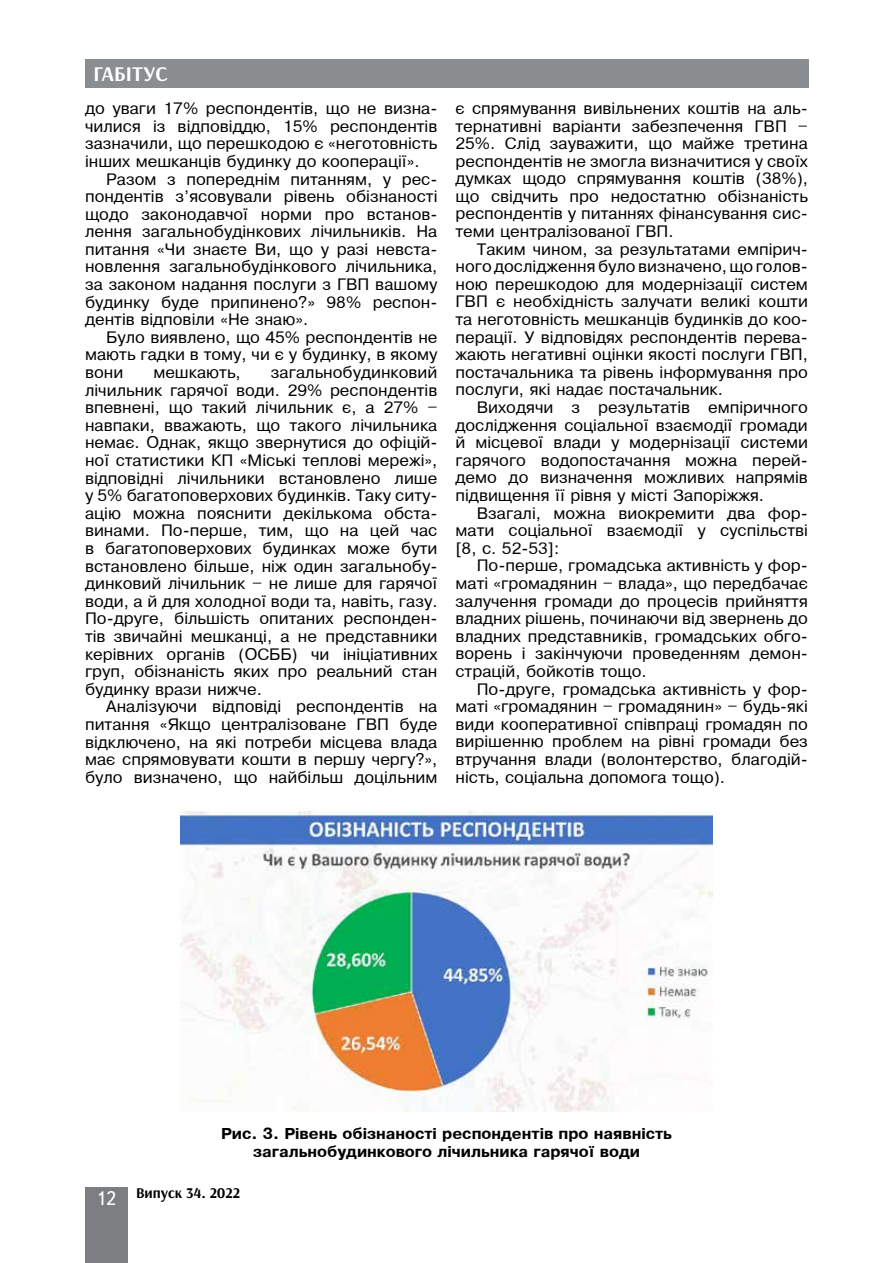
<style>
.page{position:relative;width:893px;height:1263px;background:#fff}
.page>*{position:absolute;margin:0;border:0;box-sizing:border-box;transform-origin:0 0}
.t1{font:700 21px "Arsenal";color:#fff}
.t2{font:15.75px/17.5px "Pragmatica";color:#000;text-align:justify}
.t3{font:700 15px/17.2px "Pragmatica";color:#000;text-align:center}
.t4{font:700 15px "Arsenal";color:#000}
.s1{font-family:"Ukrainian Text";font-weight:400;font-size:19.5px;color:#fff}
</style>
<div class="page">
<div style="left:85px;top:59px;width:723px;height:29px;background:#8b8e90"></div>
<div style="left:85px;top:1186px;width:43px;height:76px;background:#7d7e81"></div>
<img style="left:181px;top:812px;width:532px;height:299px">
<h1 class="t1" style="left:94px;top:61px;width:76px">ГАБІТУС</h1>
<p class="t2" style="left:85px;top:100px;width:354px">до уваги 17% респондентів, що не визна&shy;чилися із відповіддю, 15% респондентів зазначили, що перешкодою є «неготовність інших мешканців будинку до кооперації».</p>
<p class="t2" style="left:85px;top:170px;width:354px;text-indent:21px">Разом з попереднім питанням, у рес&shy;пондентів з’ясовували рівень обізнаності щодо законодавчої норми про встанов&shy;лення загальнобудінкових лічильників. На питання «Чи знаєте Ви, що у разі невста&shy;новлення загальнобудінкового лічильника, за законом надання послуги з ГВП вашому будинку буде припинено?» 98% респон&shy;дентів відповіли «Не знаю».</p>
<p class="t2" style="left:85px;top:328px;width:354px;text-indent:21px">Було виявлено, що 45% респондентів не мають гадки в тому, чи є у будинку, в якому вони</p>
<p class="t2" style="left:85px;top:364px;width:354px;text-indent:186px">загальнобудинковий лічильник гарячої води. 29% респондентів впевнені, що такий лічильник є, а 27% – навпаки, вважають, що такого лічильника немає. Однак, якщо звернутися до офіцій&shy;ної статистики КП «Міські теплові мережі», відповідні лічильники встановлено лише у 5% багатоповерхових будинків. Таку ситу&shy;ацію можна пояснити декількома обста&shy;винами. По-перше, тим, що на цей час в багатоповерхових будинках може бути встановлено більше, ніж один загальнобу&shy;динковий лічильник – не лише для гарячої води, а й для холодної води та, навіть, газу.<br>По-друге, більшість опитаних респонден&shy;тів звичайні мешканці, а не представники керівних органів (ОСББ) чи ініціативних груп, обізнаність яких про реальний стан будинку врази нижче.</p>
<p class="t2" style="left:85px;top:698px;width:354px;text-indent:21px">Аналізуючи відповіді респондентів на питання «Якщо централізоване ГВП буде відключено, на які потреби місцева влада має спрямовувати кошти в першу чергу?», було визначено, що найбільш доцільним</p>
<p class="t2" style="left:153px;top:364px;width:89px">мешкають,</p>
<p class="t2" style="left:455px;top:100px;width:354px">є спрямування вивільнених коштів на аль&shy;тернативні варіанти забезпечення ГВП – 25%. Слід зауважити, що майже третина респондентів не змогла визначитися у своїх думках щодо спрямування коштів (38%), що свідчить про недостатню обізнаність респондентів у питаннях фінансування сис&shy;теми централізованої ГВП.</p>
<p class="t2" style="left:455px;top:240px;width:354px;text-indent:21px">Таким чином, за результатами емпірич&shy;ного дослідження було визначено, що голов&shy;ною перешкодою для модернізації систем ГВП є необхідність залучати великі кошти та неготовність мешканців будинків до коо&shy;перації. У відповідях респондентів перева&shy;жають негативні оцінки якості послуги ГВП, постачальника та рівень інформування про послуги, які надає постачальник.</p>
<p class="t2" style="left:455px;top:399px;width:354px;text-indent:21px">Виходячи з результатів емпіричного дослідження соціальної взаємодії громади й місцевої влади у модернізації системи гарячого водопостачання можна перей&shy;демо до визначення можливих напрямів підвищення її рівня у місті Запоріжжя.</p>
<p class="t2" style="left:455px;top:504px;width:354px;text-indent:21px">Взагалі, можна виокремити два фор&shy;мати соціальної взаємодії у суспільстві [8, с. 52-53]:</p>
<p class="t2" style="left:455px;top:557px;width:354px;text-indent:21px">По-перше, громадська активність у фор&shy;маті «громадянин – влада», що передбачає залучення громади до процесів прийняття владних рішень, починаючи від звернень до владних представників, громадських обго&shy;ворень і закінчуючи проведенням демон&shy;страцій, бойкотів тощо.</p>
<p class="t2" style="left:455px;top:680px;width:354px;text-indent:21px">По-друге, громадська активність у фор&shy;маті «громадянин – громадянин» – будь-які види кооперативної співпраці громадян по вирішенню проблем на рівні громади без втручання влади (волонтерство, благодій&shy;ність, соціальна допомога тощо).</p>
<p class="t3" style="left:221px;top:1125px;width:453px">Рис. 3. Рівень обізнаності респондентів про наявність загальнобудинкового лічильника гарячої води</p>
<p class="t4" style="left:96px;top:1183px;width:146px"><span class="s1">12</span> Випуск 34. 2022</p>
</div>
